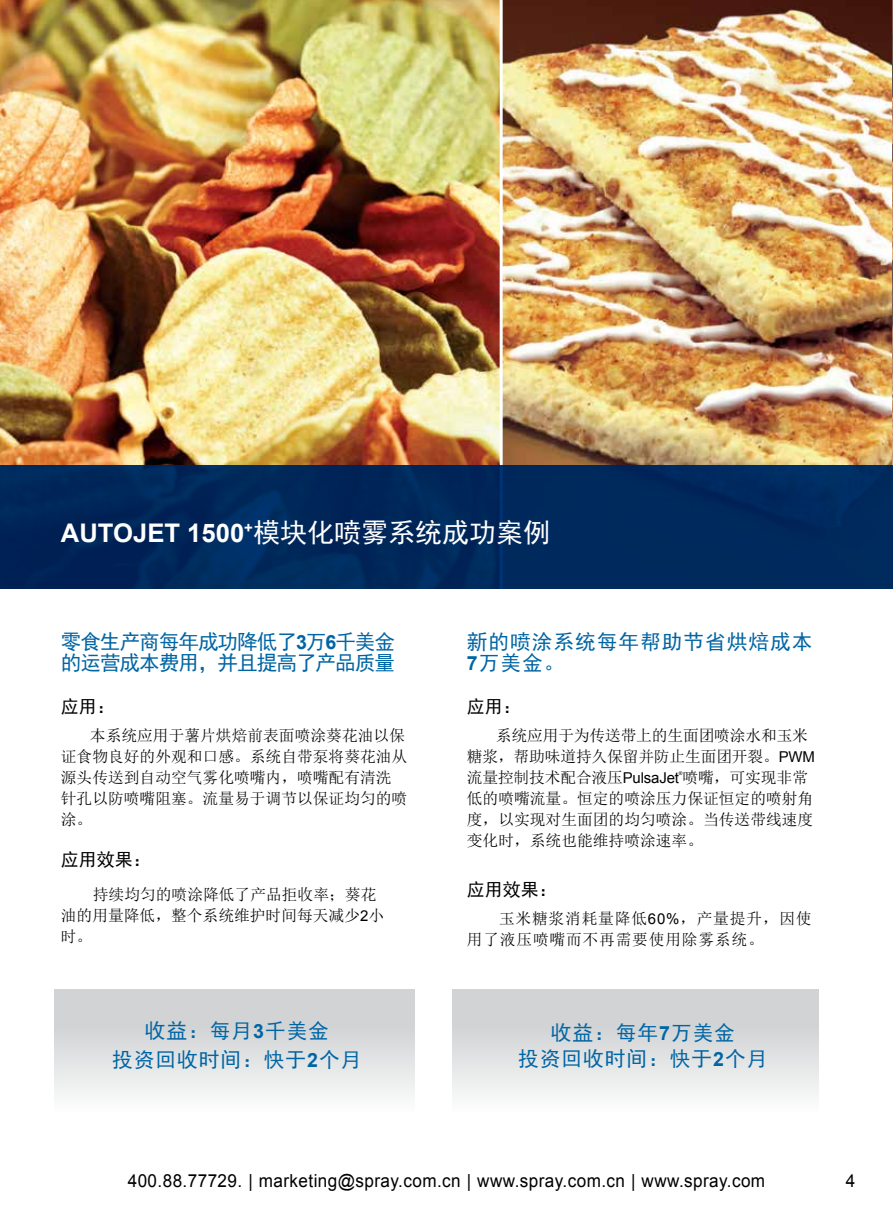
<style>
.page{position:relative;width:893px;height:1212px;background:#fff}
.page>*{position:absolute;margin:0;border:0;box-sizing:border-box;transform-origin:0 0}
.t1{font:700 25.65px "Arial";color:#fff}
.t2{font:20.7px/29.5px "Sim Hei";letter-spacing:.05em;color:#0065a4;text-align:center}
.t3{font:20.7px/21px "Sim Hei";letter-spacing:-.05em;color:#0065a4}
.t4{font:18px "Arial";letter-spacing:.025em;color:#000;scale:.95 1}
.t5{font:18px "Sim Hei";color:#000}
.t6{font:15.75px/21px "Sim Sun";color:#000}
.t7{font:15.75px/21px "Sim Sun";letter-spacing:.05em;color:#000}
.t8{font:5.1px "Arial";color:#000}
.s1{font-family:"Sim Hei";font-weight:400;font-size:27px}
.s2{font-family:"Arial";font-weight:700;font-size:19.65px}
.s3{font-family:"Arial";font-size:15px}
</style>
<div class="page">
<img style="left:0;top:0;width:500px;height:465px">
<div style="left:452px;top:989px;width:367px;height:124px;background:linear-gradient(to bottom,#c7cacb,#f9f9fa)"></div>
<div style="left:54px;top:989px;width:360px;height:124px;background:linear-gradient(to bottom,#c7cacb,#f9f9fa)"></div>
<img style="left:503px;top:0;width:389px;height:465px">
<div style="left:0;top:465px;width:893px;height:123px;background:#00295c"></div>
<h1 class="t1" style="left:61px;top:516px;width:491px">AUTOJET 1500<sup>+</sup><span class="s1">模块化喷雾系统成功案例</span></h1>
<h2 class="t3" style="left:61px;top:631px;width:336px">零食生产商每年成功降低了<span class="s2">3</span>万<span class="s2">6</span>千美金的运营成本费用，并且提高了产品质量</h2>
<p class="t5" style="left:61px;top:697px;width:56px">应用：</p>
<p class="t6" style="left:61px;top:724px;width:348px;text-indent:29px">本系统应用于薯片烘焙前表面喷涂葵花油以保证食物良好的外观和口感。系统自带泵将葵花油从源头传送到自动空气雾化喷嘴内，喷嘴配有清洗针孔以防喷嘴阻塞。流量易于调节以保证均匀的喷涂。</p>
<p class="t5" style="left:61px;top:850px;width:92px">应用效果：</p>
<p class="t6" style="left:61px;top:884px;width:325px;text-indent:32px">持续均匀的喷涂降低了产品拒收率；葵花油的用量降低，整个系统维护时间每天减少<span class="s3">2</span>小时。</p>
<h2 class="t2" style="left:112px;top:1016px;width:251px">收益：每月<span class="s2">3</span>千美金<br>投资回收时间：快于<span class="s2">2</span>个月</h2>
<h2 class="t2" style="left:467px;top:631px;width:347px;line-height:21px;text-align:left">新的喷涂系统每年帮助节省烘焙成本<br><span class="s2">7</span>万美金。</h2>
<p class="t5" style="left:467px;top:698px;width:55px">应用：</p>
<p class="t6" style="left:467px;top:725px;width:350px;text-indent:29px">系统应用于为传送带上的生面团喷涂水和玉米糖浆，帮助味道持久保留并防止生面团开裂。<span class="s3">PWM</span>流量控制技术配合液压<span class="s3">PulsaJet</span> 喷嘴，可实现非常</p>
<p class="t8" style="left:679px;top:770px;width:5px">®</p>
<p class="t6" style="left:467px;top:788px;width:348px;text-align:justify">低的喷嘴流量。恒定的喷涂压力保证恒定的喷射角度，以实现对生面团的均匀喷涂。当传送带线速度变化时，系统也能维持喷涂速率。</p>
<p class="t5" style="left:467px;top:881px;width:91px">应用效果：</p>
<p class="t7" style="left:467px;top:908px;width:346px;text-indent:32px">玉米糖浆消耗量降低<span class="s3">60%</span>，产量提升，因使用了液压喷嘴而不再需要使用除雾系统。</p>
<h2 class="t2" style="left:518px;top:1019px;width:251px;line-height:26.7px">收益：每年<span class="s2">7</span>万美金<br>投资回收时间：快于<span class="s2">2</span>个月</h2>
<p class="t4" style="left:128px;top:1168px;width:672px">400.88.77729. | marketing@spray.com.cn | www.spray.com.cn | www.spray.com</p>
<p class="t4" style="left:846px;top:1169px;width:12px">4</p>
</div>
